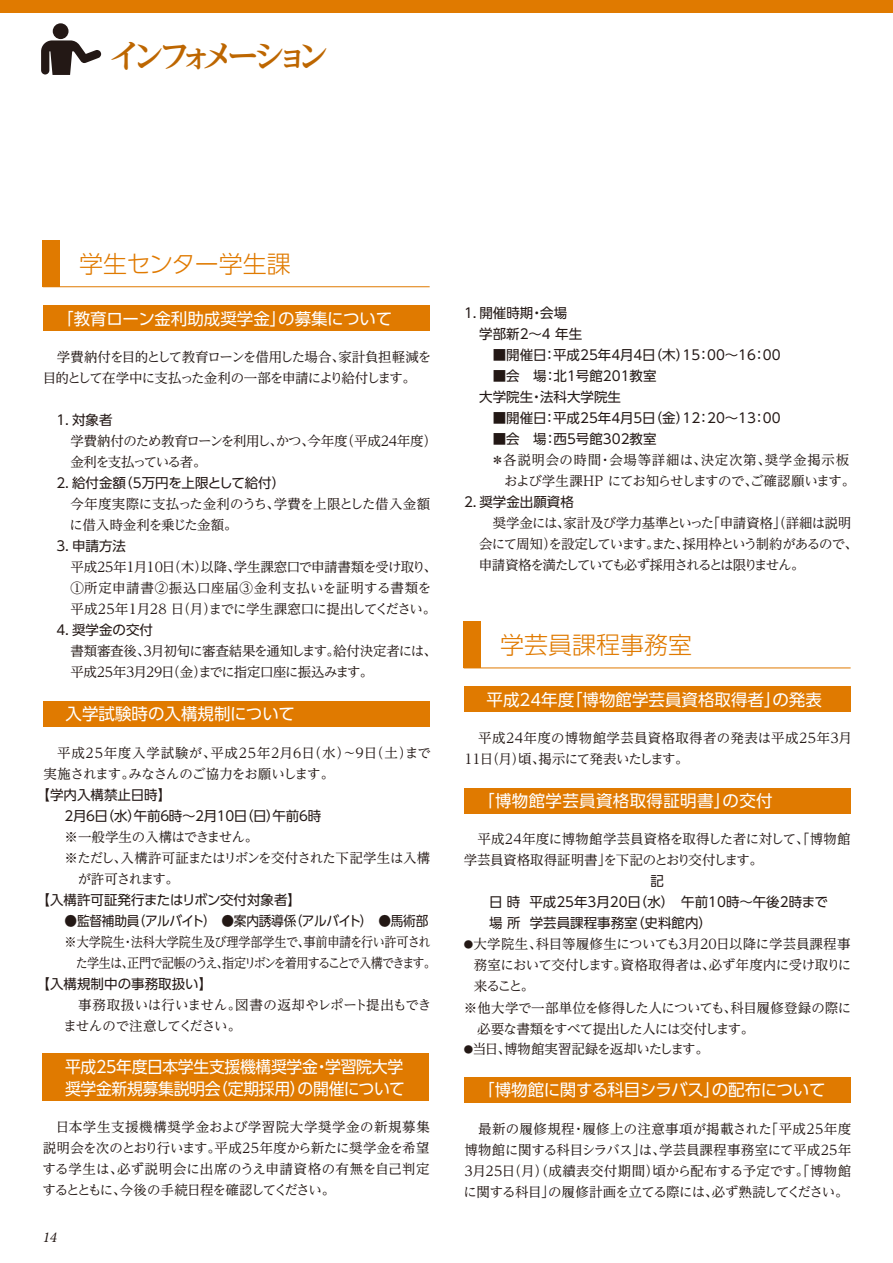
<style>
.page{position:relative;width:893px;height:1263px;background:#fff}
.page>*{position:absolute;margin:0;border:0;box-sizing:border-box;transform-origin:0 0}
.t1{font:700 32.25px "UD Reimin Pro";letter-spacing:-.28em;color:#bd6600}
.t2{font:300 24px "UD Shin Go Pro";color:#e07a00}
.t3{font:16.5px "UD Shin Go Pro";letter-spacing:-.015em;color:#fff}
.t4{font:16.5px/21.3px "UD Shin Go Pro";letter-spacing:-.015em;color:#fff;scale:.96 1}
.t5{font:16.5px "UD Shin Go Pro";letter-spacing:.02em;color:#fff}
.t6{font:italic 15px "Minion Pro";color:#231815}
.t7{font:13.5px/21px "UD Reimin Pro";letter-spacing:-.03em;color:#231815;text-align:justify}
.t8{font:13.5px/21px "UD Shin Go Pro";color:#231815}
.t9{font:13.5px/21px "UD Reimin Pro";letter-spacing:-.055em;color:#231815}
.t10{font:13.5px "UD Reimin Pro";letter-spacing:.055em;color:#231815}
.t11{font:13.5px "UD Reimin Pro";letter-spacing:-.05em;color:#231815}
.t12{font:13.5px/21px "UD Reimin Pro";letter-spacing:.015em;color:#231815}
.t13{font:13.5px "UD Reimin Pro";letter-spacing:-.09em;color:#231815}
.t14{font:13.5px "UD Reimin Pro";letter-spacing:-.105em;color:#231815}
.t15{font:13.5px "UD Reimin Pro";letter-spacing:-.09em;color:#231815;scale:.9 1}
.t16{font:13.5px "UD Shin Go Pro";letter-spacing:-.02em;color:#231815;scale:.94 1}
.t17{font:13.5px "UD Reimin Pro";letter-spacing:-.01em;color:#231815;scale:.9 1}
.t18{font:13.5px "UD Reimin Pro";color:#231815}
.t19{font:13.5px "UD Reimin Pro";letter-spacing:.005em;color:#231815}
.t20{font:13.5px "UD Reimin Pro";letter-spacing:.05em;color:#231815}
.t21{font:13.5px "UD Shin Go Pro";letter-spacing:-.02em;color:#231815}
.t22{font:13.5px "UD Reimin Pro";letter-spacing:-.06em;color:#231815}
.t23{font:13.5px "UD Reimin Pro";letter-spacing:-.075em;color:#231815}
.s1{font-size:9.45px}
</style>
<div class="page">
<div style="left:0;top:0;width:893px;height:13px;background:#e07a00"></div>
<svg style="left:41px;top:40px;width:60px;height:35px"></svg>
<div style="left:53px;top:23px;width:16px;height:16px;background:#231815;border-radius:50%"></div>
<div style="left:43px;top:240px;width:17px;height:47px;background:#e07a00"></div>
<hr style="left:43px;top:286px;width:387px;height:1px;background:#e07a00">
<div style="left:464px;top:621px;width:17px;height:47px;background:#e07a00"></div>
<hr style="left:464px;top:667px;width:387px;height:1px;background:#e07a00">
<div style="left:43px;top:305px;width:387px;height:26px;background:#e07a00"></div>
<div style="left:43px;top:701px;width:387px;height:26px;background:#e07a00"></div>
<div style="left:464px;top:687px;width:387px;height:25px;background:#e07a00"></div>
<div style="left:464px;top:1077px;width:387px;height:26px;background:#e07a00"></div>
<div style="left:464px;top:788px;width:387px;height:25px;background:#e07a00"></div>
<div style="left:42px;top:1053px;width:387px;height:48px;background:#e07a00"></div>
<p class="t1" style="left:109px;top:29px;width:222px">インフォメーション</p>
<p class="t2" style="left:79px;top:245px;width:213px">学生センター学生課</p>
<p class="t3" style="left:57px;top:305px;width:336px">「教育ローン金利助成奨学金」の募集について</p>
<p class="t9" style="left:43px;top:346px;width:390px">　学費納付を目的として教育ローンを借用した場合、家計負担軽減を目的として在学中に支払った金利の一部を申請により給付します。</p>
<p class="t8" style="left:54px;top:409px;width:60px">１．対象者</p>
<p class="t7" style="left:70px;top:430px;width:368px">学費納付のため教育ローンを利用し、かつ、今年度（平成24年度）</p>
<p class="t14" style="left:70px;top:451px;width:138px">金利を支払っている者。</p>
<p class="t8" style="left:54px;top:472px;width:232px">２．給付金額（5万円を上限として給付）</p>
<p class="t7" style="left:70px;top:493px;width:361px">今年度実際に支払った金利のうち、学費を上限とした借入金額</p>
<p class="t9" style="left:70px;top:514px;width:170px">に借入時金利を乗じた金額。</p>
<p class="t8" style="left:54px;top:535px;width:73px">３．申請方法</p>
<p class="t7" style="left:70px;top:556px;width:368px">平成25年1月10日（木）以降、学生課窓口で申請書類を受け取り、</p>
<p class="t10" style="left:70px;top:577px;width:362px">①所定申請書②振込口座届③金利支払いを証明する書類を</p>
<p class="t7" style="left:70px;top:598px;width:368px">平成25年1月28 日（月）までに学生課窓口に提出してください。</p>
<p class="t8" style="left:54px;top:619px;width:100px">４．奨学金の交付</p>
<p class="t7" style="left:70px;top:640px;width:368px">書類審査後、3月初旬に審査結果を通知します。給付決定者には、</p>
<p class="t11" style="left:70px;top:661px;width:305px">平成25年3月29日（金）までに指定口座に振込みます。</p>
<p class="t3" style="left:66px;top:701px;width:231px">入学試験時の入構規制について</p>
<p class="t10" style="left:57px;top:742px;width:375px">平成25年度入学試験が、平成25年2月6日（水）～9日（土）まで</p>
<p class="t22" style="left:43px;top:763px;width:292px">実施されます。みなさんのご協力をお願いします。</p>
<p class="t8" style="left:37px;top:784px;width:136px">【学内入構禁止日時】</p>
<p class="t21" style="left:65px;top:805px;width:258px">2月6日（水）午前6時～2月10日（日）午前6時</p>
<p class="t7" style="left:65px;top:826px;width:195px">※一般学生の入構はできません。</p>
<p class="t11" style="left:65px;top:847px;width:367px">※ただし、入構許可証またはリボンを交付された下記学生は入構</p>
<p class="t13" style="left:65px;top:868px;width:116px">　が許可されます。</p>
<p class="t8" style="left:37px;top:889px;width:266px">【入構許可証発行またはリボン交付対象者】</p>
<p class="t16" style="left:65px;top:910px;width:388px">●監督補助員（アルバイト）　●案内誘導係（アルバイト）　●馬術部</p>
<p class="t17" style="left:65px;top:931px;width:408px">※大学院生・法科大学院生及び理学部学生で、事前申請を行い許可され</p>
<p class="t15" style="left:76px;top:952px;width:402px">た学生は、正門で記帳のうえ、指定リボンを着用することで入構できます。</p>
<p class="t8" style="left:37px;top:973px;width:177px">【入構規制中の事務取扱い】</p>
<p class="t19" style="left:78px;top:994px;width:355px">事務取扱いは行いません。図書の返却やレポート提出もでき</p>
<p class="t23" style="left:63px;top:1015px;width:179px">ませんので注意してください。</p>
<p class="t4" style="left:65px;top:1056px;width:356px">平成25年度日本学生支援機構奨学金・学習院大学奨学金新規募集説明会（定期採用）の開催について</p>
<p class="t7" style="left:42px;top:1116px;width:389px;text-indent:13px">日本学生支援機構奨学金および学習院大学奨学金の新規募集説明会を次のとおり行います。平成25年度から新たに奨学金を希望する学生は、必ず説明会に出席のうえ申請資格の有無を自己判定するとともに、今後の手続日程を確認してください。</p>
<p class="t6" style="left:43px;top:1227px;width:16px">14</p>
<p class="t8" style="left:479px;top:301px;width:105px;text-indent:-17px">１．開催時期・会場学部新2～4 年生</p>
<p class="t8" style="left:493px;top:343px;width:289px">■開催日：平成25年4月4日（木）15：00～16：00</p>
<p class="t8" style="left:479px;top:364px;width:179px;text-indent:14px">■会　場：北1号館201教室大学院生・法科大学院生</p>
<p class="t8" style="left:493px;top:406px;width:289px">■開催日：平成25年4月5日（金）12：20～13：00</p>
<p class="t8" style="left:493px;top:427px;width:165px">■会　場：西5号館302教室</p>
<p class="t20" style="left:491px;top:448px;width:360px">＊各説明会の時間・会場等詳細は、決定次第、奨学金掲示板</p>
<p class="t7" style="left:504px;top:470px;width:353px">および学生課HP にてお知らせしますので、ご確認願います。</p>
<p class="t8" style="left:462px;top:491px;width:114px">２．奨学金出願資格</p>
<p class="t7" style="left:493px;top:512px;width:360px">奨学金には、家計及び学力基準といった「申請資格」（詳細は説明</p>
<p class="t13" style="left:479px;top:532px;width:380px">会にて周知）を設定しています。また、採用枠という制約があるので、</p>
<p class="t14" style="left:479px;top:553px;width:327px">申請資格を満たしていても必ず採用されるとは限りません。</p>
<p class="t2" style="left:500px;top:626px;width:193px">学芸員課程事務室</p>
<p class="t3" style="left:487px;top:686px;width:337px">平成24年度「博物館学芸員資格取得者」の発表</p>
<p class="t12" style="left:464px;top:727px;width:389px">　平成24年度の博物館学芸員資格取得者の発表は平成25年3月<br>11日（月）頃、掲示にて発表いたします。</p>
<p class="t5" style="left:478px;top:787px;width:296px">「博物館学芸員資格取得証明書」の交付</p>
<p class="t18" style="left:464px;top:828px;width:388px">　平成24年度に博物館学芸員資格を取得した者に対して、「博物館</p>
<p class="t7" style="left:464px;top:849px;width:301px">学芸員資格取得証明書」を下記のとおり交付します。</p>
<p class="t8" style="left:650px;top:870px;width:15px">記</p>
<p class="t8" style="left:489px;top:891px;width:340px">日 時 平成25年3月20日（水）　午前10時～午後2時まで</p>
<p class="t8" style="left:489px;top:912px;width:224px">場 所 学芸員課程事務室（史料館内）</p>
<p class="t7" style="left:464px;top:933px;width:388px"><span class="s1">●</span>大学院生、科目等履修生についても3月20日以降に学芸員課程事</p>
<p class="t7" style="left:474px;top:954px;width:379px">務室において交付します。資格取得者は、必ず年度内に受け取りに</p>
<p class="t7" style="left:474px;top:975px;width:62px">来ること。</p>
<p class="t7" style="left:464px;top:996px;width:389px">※他大学で一部単位を修得した人についても、科目履修登録の際に</p>
<p class="t9" style="left:464px;top:1017px;width:292px">　必要な書類をすべて提出した人には交付します。</p>
<p class="t7" style="left:464px;top:1038px;width:247px"><span class="s1">●</span>当日、博物館実習記録を返却いたします。</p>
<p class="t3" style="left:478px;top:1077px;width:349px">「博物館に関する科目シラバス」の配布について</p>
<p class="t7" style="left:464px;top:1118px;width:389px">　最新の履修規程・履修上の注意事項が掲載された「平成25年度博物館に関する科目シラバス」は、学芸員課程事務室にて平成25年3月25日（月）（成績表交付期間）頃から配布する予定です。「博物館に関する科目」の履修計画を立てる際には、必ず熟読してください。</p>
</div>
